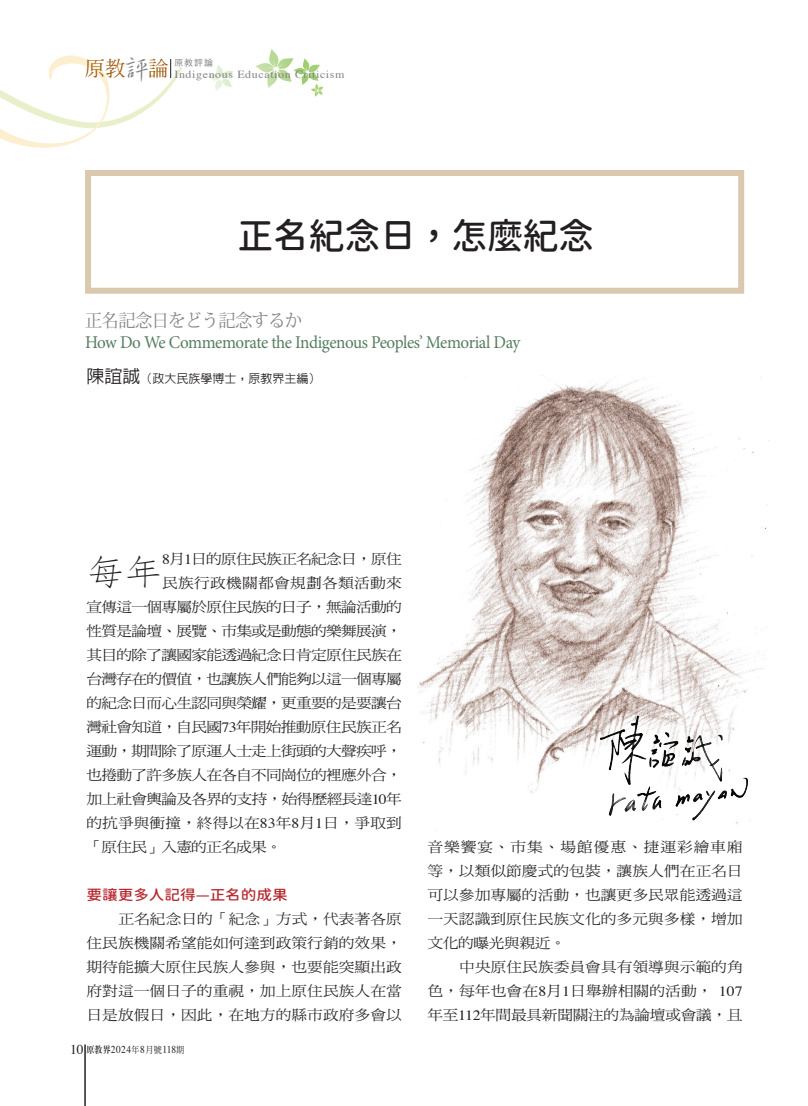
<style>
.page{position:relative;width:808px;height:1106px;background:#fff}
.page>*{position:absolute;margin:0;border:0;box-sizing:border-box;transform-origin:0 0}
.t1{font:36px "Gen Sen Rounded TW M";letter-spacing:-.01em;color:#231f20}
.t2{font:300 35.7px "AR Fang Song B5";color:#231f20;scale:1.11 1}
.t3{font:18px "Minion Pro";letter-spacing:-.03em;color:#577d61;scale:.95 1}
.t4{font:18px "Koz Min Pro";letter-spacing:-.025em;color:#808285;scale:.95 1}
.t5{font:14.1px/24px "DF Ming Std W5";letter-spacing:-.045em;color:#231f20;text-align:justify;scale:1.11 1}
.t6{font:14.1px "DF Ming Std W5";color:#231f20;scale:1.11 1}
.t7{font:14.1px "DF Ming Std W5";letter-spacing:.015em;color:#231f20;scale:1.11 1}
.t8{font:14.1px "Gen Sen Rounded TW M";letter-spacing:-.01em;color:#b7282e;scale:1.11 1}
.t9{font:500 12px "AR Hei B5";color:#231f20}
.t10{font:10.8px "Times";letter-spacing:.05em;color:#808285;scale:1.11 1}
.t11{font:10.5px "Times";letter-spacing:.05em;color:#231f20;scale:.9 1}
.t12{font:9px "Heisei Kaku Go Std W3";color:#808285}
.s1{font-family:"AR Xing Shu B5";font-weight:500;font-size:27.75px}
.s2{font-size:18px}
.s3{font-family:"Times"}
.s4{font-size:13.5px}
.s5{font-family:"AR Ming B5";font-weight:800;font-size:9px}
.s6{font-family:"DF Ming Std W5";font-size:9px}
</style>
<div class="page">
<svg style="left:256px;top:49px;width:68px;height:48px"></svg>
<svg style="left:208px;top:65px;width:25px;height:26px"></svg>
<svg style="left:0;top:55px;width:182px;height:93px"></svg>
<img style="left:417px;top:377px;width:352px;height:454px">
<hr style="left:85px;top:1044px;width:1px;height:62px;background:#231f20">
<div style="left:85px;top:170px;width:659px;height:124px;border:6px solid #dac9af"></div>
<img style="left:578px;top:707px;width:191px;height:120px">
<p class="t10" style="left:85px;top:64px;width:236px"><sup>原教</sup><span class="s1">評</span><sup>論</sup> Indigenous Education Criticism</p>
<p class="t12" style="left:174px;top:56px;width:40px">原教評論</p>
<h1 class="t1" style="left:237px;top:215px;width:358px">正名紀念日，怎麼紀念</h1>
<p class="t4" style="left:85px;top:308px;width:230px">正名記念日をどう記念するか</p>
<p class="t3" style="left:85px;top:330px;width:460px">How Do We Commemorate the Indigenous Peoples’ Memorial Day</p>
<p class="t9" style="left:87px;top:373px;width:235px"><span class="s2">陳誼誠</span>（政大民族學博士，原教界主編）</p>
<h2 class="t2" style="left:87px;top:554px;width:71px">每年</h2>
<p class="t5" style="left:162px;top:546px;width:217px"><span class="s3">8</span>月<span class="s3">1</span>日的原住民族正名紀念日，原住</p>
<p class="t7" style="left:162px;top:575px;width:218px">民族行政機關都會規劃各類活動來</p>
<p class="t5" style="left:87px;top:594px;width:286px">宣傳這一個專屬於原住民族的日子，無論活動的</p>
<p class="t5" style="left:87px;top:618px;width:286px">性質是論壇、展覽、市集或是動態的樂舞展演，</p>
<p class="t5" style="left:87px;top:642px;width:286px">其目的除了讓國家能透過紀念日肯定原住民族在</p>
<p class="t5" style="left:87px;top:666px;width:286px">台灣存在的價值，也讓族人們能夠以這一個專屬</p>
<p class="t5" style="left:87px;top:690px;width:286px">的紀念日而心生認同與榮耀，更重要的是要讓台</p>
<p class="t5" style="left:87px;top:714px;width:285px">灣社會知道，自民國<span class="s3">73</span>年開始推動原住民族正名</p>
<p class="t5" style="left:87px;top:738px;width:286px">運動，期間除了原運人士走上街頭的大聲疾呼，</p>
<p class="t5" style="left:87px;top:762px;width:286px">也捲動了許多族人在各自不同崗位的裡應外合，</p>
<p class="t5" style="left:87px;top:786px;width:285px">加上社會輿論及各界的支持，始得歷經長達<span class="s3">10</span>年</p>
<p class="t6" style="left:87px;top:815px;width:286px">的抗爭與衝撞，終得以在<span class="s3">83</span>年<span class="s3">8</span>月<span class="s3">1</span>日，爭取到</p>
<p class="t5" style="left:87px;top:834px;width:177px">「原住民」入憲的正名成果。</p>
<p class="t8" style="left:87px;top:887px;width:183px">要讓更多人記得—正名的成果</p>
<p class="t5" style="left:87px;top:906px;width:286px;text-indent:32px">正名紀念日的「紀念」方式，代表著各原住民族機關希望能如何達到政策行銷的效果，期待能擴大原住民族人參與，也要能突顯出政府對這一個日子的重視，加上原住民族人在當日是放假日，因此，在地方的縣市政府多會以</p>
<p class="t11" style="left:70px;top:1039px;width:128px"><span class="s4">10</span> <span class="s5">原教界</span>2024<span class="s6">年</span>8<span class="s6">月號</span>118<span class="s6">期</span></p>
<p class="t5" style="left:427px;top:834px;width:286px">音樂饗宴、市集、場館優惠、捷運彩繪車廂等，以類似節慶式的包裝，讓族人們在正名日可以參加專屬的活動，也讓更多民眾能透過這一天認識到原住民族文化的多元與多樣，增加文化的曝光與親近。</p>
<p class="t5" style="left:427px;top:954px;width:286px;text-indent:32px">中央原住民族委員會具有領導與示範的角色，每年也會在<span class="s3">8</span>月<span class="s3">1</span>日舉辦相關的活動， <span class="s3">107</span>年至<span class="s3">112</span>年間最具新聞關注的為論壇或會議，且</p>
</div>
